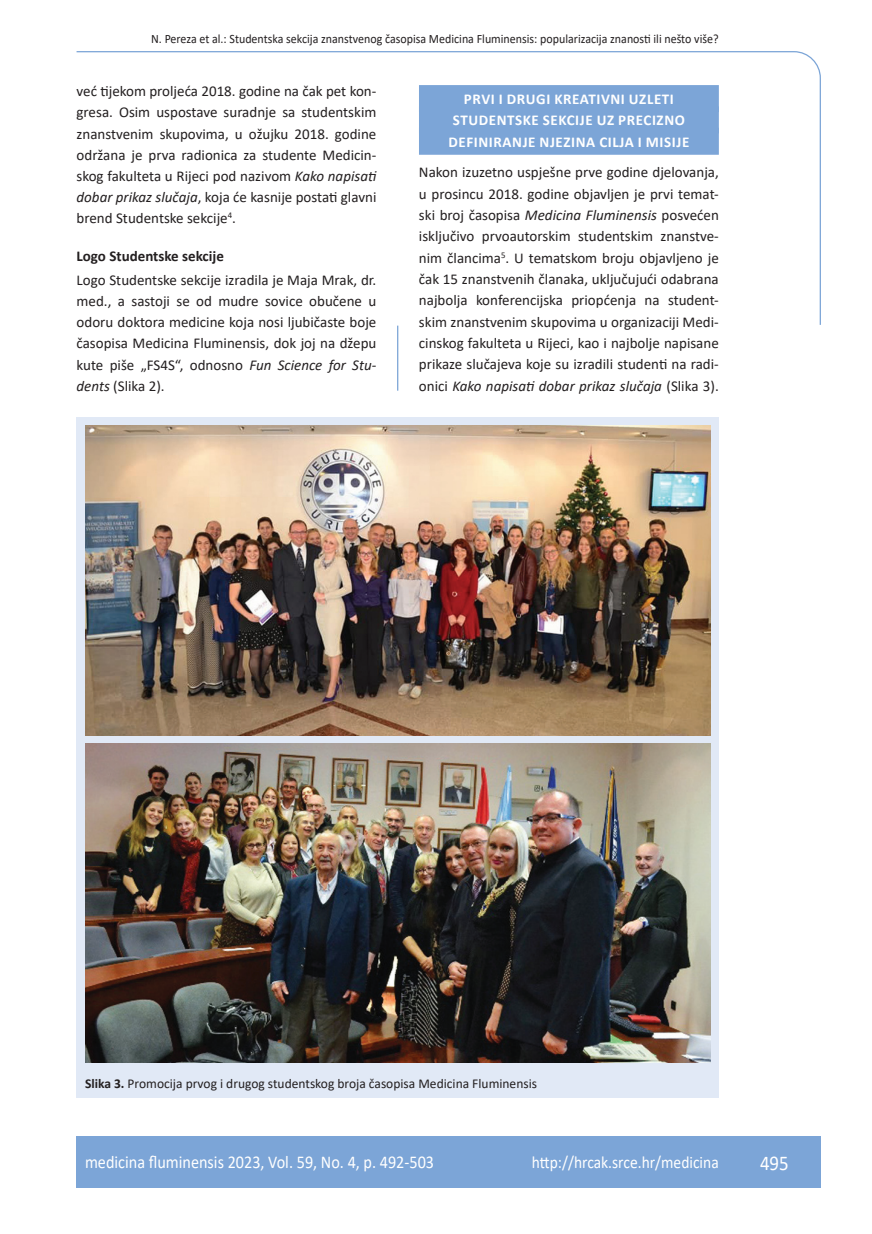
<style>
.page{position:relative;width:872px;height:1234px;background:#fff}
.page>*{position:absolute;margin:0;border:0;box-sizing:border-box;transform-origin:0 0}
.t1{font:21px "Calibri";color:#fff;scale:.9 1}
.t2{font:18px "Calibri";color:#fff;scale:.9 1}
.t3{font:17.25px "Calibri";color:#fff;scale:.9 1}
.osnovni_tekst{font:15px/21.1px "Calibri";color:#231f20;text-align:justify}
.naslov_ruler{font:700 15px "Calibri";letter-spacing:.04em;color:#fff}
.podnaslov{font:700 15px "Calibri";color:#231f20}
.potpis_slika{font:13.5px "Calibri";color:#231f20}
.glava{font:12.75px "Calibri";color:#231f20;scale:.94 1}
.s1{font-style:italic}
.s2{font-weight:700}
</style>
<div class="page">
<svg style="left:76px;top:51px;width:745px;height:275px"></svg>
<hr style="left:397px;top:325px;width:1px;height:65px;background:#7ca5d7">
<div style="left:77px;top:1135px;width:744px;height:51px;background:#7ca5d7"></div>
<div style="left:419px;top:85px;width:300px;height:27px;background:#7ca5d7"></div>
<div style="left:419px;top:106px;width:300px;height:27px;background:#7ca5d7"></div>
<div style="left:419px;top:128px;width:300px;height:27px;background:#7ca5d7"></div>
<div style="left:77px;top:417px;width:642px;height:680px;background:#e1e9f6"></div>
<img style="left:85px;top:425px;width:625px;height:310px">
<img style="left:85px;top:743px;width:625px;height:319px">
<p class="glava" style="left:151px;top:29px;width:605px">N. Pereza et al.: Studentska sekcija znanstvenog časopisa Medicina Fluminensis: popularizacija znanosti ili nešto više?</p>
<p class="osnovni_tekst" style="left:77px;top:80px;width:301px">već tijekom proljeća 2018. godine na čak pet kon&shy;gresa. Osim uspostave suradnje sa studentskim znanstvenim skupovima, u ožujku 2018. godine održana je prva radionica za studente Medicin&shy;skog fakulteta u Rijeci pod nazivom <span class="s1">Kako napisati dobar prikaz slučaja</span>, koja će kasnije postati glavni brend Studentske sekcije<sup>4</sup>.</p>
<p class="podnaslov" style="left:77px;top:245px;width:149px">Logo Studentske sekcije</p>
<p class="osnovni_tekst" style="left:77px;top:269px;width:301px">Logo Studentske sekcije izradila je Maja Mrak, dr. med., a sastoji se od mudre sovice obučene u odoru doktora medicine koja nosi ljubičaste boje časopisa Medicina Fluminensis, dok joj na džepu kute piše „FS4S“, odnosno <span class="s1">Fun Science for Stu&shy;dents</span> (Slika 2).</p>
<p class="naslov_ruler" style="left:464px;top:88px;width:211px">PRVI I DRUGI KREATIVNI UZLETI</p>
<p class="naslov_ruler" style="left:453px;top:110px;width:234px">STUDENTSKE SEKCIJE UZ PRECIZNO</p>
<p class="naslov_ruler" style="left:448px;top:131px;width:242px">DEFINIRANJE NJEZINA CILJA I MISIJE</p>
<p class="osnovni_tekst" style="left:419px;top:161px;width:301px">Nakon izuzetno uspješne prve godine djelovanja, u prosincu 2018. godine objavljen je prvi temat&shy;ski broj časopisa <span class="s1">Medicina Fluminensis</span> posvećen isključivo prvoautorskim studentskim znanstve&shy;nim člancima<sup>5</sup>. U tematskom broju objavljeno je čak 15 znanstvenih članaka, uključujući odabrana najbolja konferencijska priopćenja na student&shy;skim znanstvenim skupovima u organizaciji Medi&shy;cinskog fakulteta u Rijeci, kao i najbolje napisane prikaze slučajeva koje su izradili studenti na radi&shy;onici <span class="s1">Kako napisati dobar prikaz slučaja</span> (Slika 3).</p>
<p class="potpis_slika" style="left:85px;top:1073px;width:453px"><span class="s2">Slika 3.</span> Promocija prvog i drugog studentskog broja časopisa Medicina Fluminensis</p>
<p class="t2" style="left:85px;top:1149px;width:389px">medicina fluminensis 2023, Vol. 59, No. 4, p. 492-503</p>
<p class="t3" style="left:532px;top:1150px;width:209px">http://hrcak.srce.hr/medicina</p>
<p class="t1" style="left:760px;top:1147px;width:33px">495</p>
</div>
